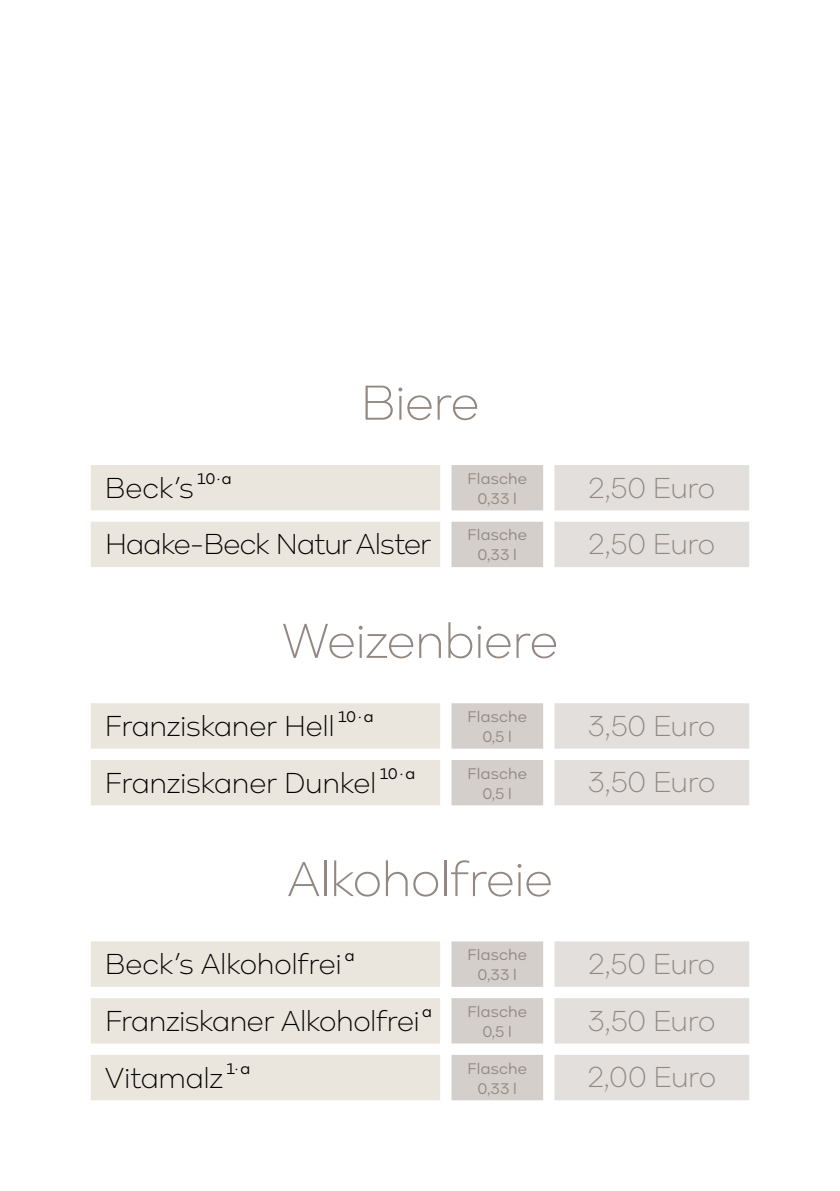
<style>
.page{position:relative;width:840px;height:1191px;background:#fff}
.page>*{position:absolute;margin:0;border:0;box-sizing:border-box;transform-origin:0 0}
.t1{font:300 50.8px "Kinetika";letter-spacing:-.015em;color:#928881}
.t2{font:300 30px "Kinetika";letter-spacing:-.015em;color:#000}
.t3{font:300 30px "Kinetika";letter-spacing:-.025em;color:#928881}
.t4{font:16px/20px "Kinetika";letter-spacing:.01em;color:#928881;text-align:center}
.t5{font:16px "Kinetika";color:#000}
</style>
<div class="page">
<svg style="left:91px;top:465px;width:349px;height:102px"></svg>
<svg style="left:451px;top:465px;width:92px;height:102px"></svg>
<svg style="left:554px;top:465px;width:194px;height:102px"></svg>
<svg style="left:91px;top:703px;width:349px;height:102px"></svg>
<svg style="left:451px;top:703px;width:92px;height:102px"></svg>
<svg style="left:554px;top:703px;width:194px;height:102px"></svg>
<svg style="left:91px;top:941px;width:349px;height:159px;fill:#ebe6dd"></svg>
<svg style="left:451px;top:941px;width:92px;height:159px"></svg>
<svg style="left:554px;top:941px;width:194px;height:159px"></svg>
<h1 class="t1" style="left:360px;top:374px;width:120px">Biere</h1>
<p class="t2" style="left:105px;top:471px;width:90px">Beck’s</p>
<p class="t5" style="left:197px;top:469px;width:36px">10 · a</p>
<p class="t4" style="left:467px;top:468px;width:61px">Flasche<br>0,33 l</p>
<p class="t3" style="left:588px;top:471px;width:128px">2,50 Euro</p>
<p class="t2" style="left:105px;top:528px;width:327px">Haake-Beck Natur Alster</p>
<p class="t4" style="left:467px;top:525px;width:61px">Flasche<br>0,33 l</p>
<p class="t3" style="left:588px;top:527px;width:128px">2,50 Euro</p>
<h1 class="t1" style="left:281px;top:612px;width:278px">Weizenbiere</h1>
<p class="t2" style="left:105px;top:709px;width:231px">Franziskaner Hell</p>
<p class="t5" style="left:337px;top:708px;width:37px">10 · a</p>
<p class="t4" style="left:467px;top:706px;width:61px">Flasche<br>0,5 l</p>
<p class="t3" style="left:588px;top:709px;width:129px">3,50 Euro</p>
<p class="t2" style="left:105px;top:766px;width:273px">Franziskaner Dunkel</p>
<p class="t5" style="left:379px;top:764px;width:37px">10 · a</p>
<p class="t4" style="left:467px;top:763px;width:61px">Flasche<br>0,5 l</p>
<p class="t3" style="left:588px;top:766px;width:129px">3,50 Euro</p>
<h1 class="t1" style="left:287px;top:851px;width:267px">Alkoholfreie</h1>
<p class="t2" style="left:105px;top:947px;width:238px">Beck’s Alkoholfrei</p>
<p class="t5" style="left:345px;top:946px;width:11px">a</p>
<p class="t4" style="left:467px;top:944px;width:61px">Flasche<br>0,33 l</p>
<p class="t3" style="left:588px;top:947px;width:128px">2,50 Euro</p>
<p class="t2" style="left:105px;top:1004px;width:316px">Franziskaner Alkoholfrei</p>
<p class="t5" style="left:422px;top:1002px;width:11px">a</p>
<p class="t4" style="left:467px;top:1001px;width:61px">Flasche<br>0,5 l</p>
<p class="t3" style="left:588px;top:1004px;width:129px">3,50 Euro</p>
<p class="t2" style="left:105px;top:1060px;width:120px">Vitamalz</p>
<p class="t5" style="left:226px;top:1059px;width:26px">1 · a</p>
<p class="t4" style="left:467px;top:1058px;width:61px">Flasche<br>0,33 l</p>
<p class="t3" style="left:587px;top:1060px;width:130px">2,00 Euro</p>
</div>
